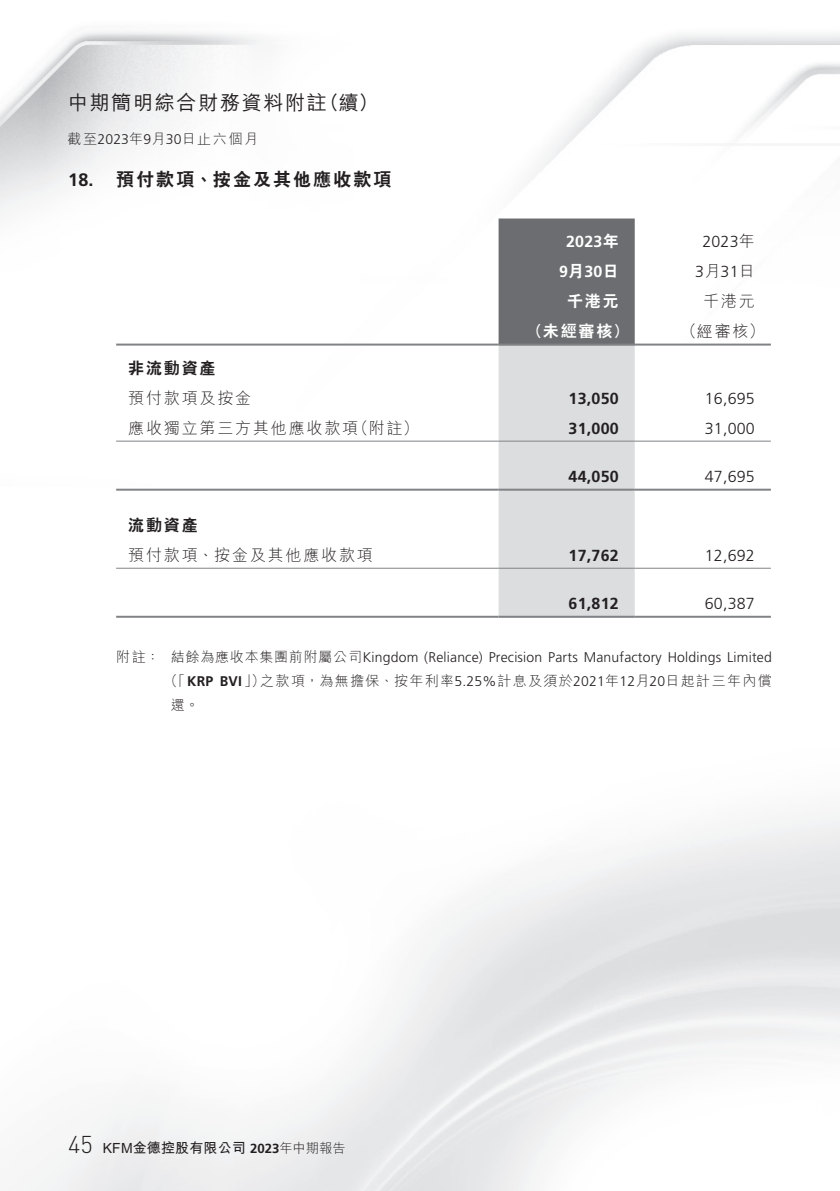
<style>
.page{position:relative;width:840px;height:1191px;background:#fff}
.page>*{position:absolute;margin:0;border:0;box-sizing:border-box;transform-origin:0 0}
.t1{font:300 24px "DIN Pro";color:#231f20}
.t2{font:500 20px "M Hei HK";letter-spacing:.085em;color:#231f20}
._03_H1{font:800 18px "C Hei 2 HK";letter-spacing:.115em;color:#231f20}
._03_H1-2{font:700 18px "Frutiger LT Std";color:#231f20}
._01_Body_Text{font:300 16px/30px "Frutiger LT Std";letter-spacing:.015em;color:#231f20;text-align:center}
._15_Table_Stub{font:300 16px "M Hei HK";letter-spacing:.115em;color:#231f20}
._01_Body_Text-2{font:700 16px "Frutiger LT Std";letter-spacing:.015em;color:#231f20}
._01_Body_Text-3{font:700 16px/30px "Frutiger LT Std";letter-spacing:.015em;color:#fff;text-align:center}
._01_Body_Text-4{font:800 16px "C Hei 2 HK";letter-spacing:.115em;color:#fff}
._15_Table_Stub-2{font:800 16px "C Hei 2 HK";letter-spacing:.115em;color:#231f20}
._01_Body_Text-5{font:300 16px "M Hei HK";letter-spacing:.115em;color:#231f20}
._02_Note_Text{font:300 14px/24px "M Hei HK";letter-spacing:.1em;color:#231f20}
._02_Note_Text-2{font:300 14px "Frutiger LT Std";letter-spacing:.015em;color:#231f20}
.t3{font:700 14px "M Hei HK";letter-spacing:.01em;color:#231f20}
.s1{font-family:"Frutiger LT Std"}
.s2{font-family:"C Hei 2 HK";font-weight:800}
.s3{font-family:"M Hei HK"}
.s4{font-family:"Frutiger LT Std";font-weight:700}
.s5{font-family:"Frutiger LT Std";font-size:13.2px}
.s6{font-weight:300;font-size:13.2px}
</style>
<div class="page">
<svg style="left:498px;top:218px;width:136px;height:398px;background:#b8b9bb"></svg>
<hr style="left:116px;top:343px;width:382px;height:2px;background:#808285">
<hr style="left:498px;top:343px;width:136px;height:2px;background:#808285">
<hr style="left:634px;top:343px;width:136px;height:2px;background:#808285">
<hr style="left:116px;top:440px;width:382px;height:1px;background:#808285">
<hr style="left:498px;top:440px;width:136px;height:1px;background:#808285">
<hr style="left:634px;top:440px;width:136px;height:1px;background:#808285">
<hr style="left:116px;top:488px;width:382px;height:2px;background:#808285">
<hr style="left:498px;top:488px;width:136px;height:2px;background:#808285">
<hr style="left:634px;top:488px;width:136px;height:2px;background:#808285">
<hr style="left:116px;top:568px;width:382px;height:1px;background:#808285">
<hr style="left:498px;top:568px;width:136px;height:1px;background:#808285">
<hr style="left:634px;top:568px;width:136px;height:1px;background:#808285">
<hr style="left:116px;top:616px;width:382px;height:2px;background:#808285">
<hr style="left:498px;top:616px;width:136px;height:2px;background:#808285">
<hr style="left:634px;top:616px;width:136px;height:2px;background:#808285">
<h2 class="t2" style="left:68px;top:88px;width:260px">中期簡明綜合財務資料附註</h2>
<p class="_02_Note_Text" style="left:67px;top:127px;width:192px">截至<span class="s1">2023</span>年月<span class="s1">9 30</span>日止六個月</p>
<p class="_03_H1" style="left:116px;top:167px;width:277px">預付款項、按金及其他應收款項</p>
<h2 class="t2" style="left:319px;top:88px;width:61px">（續(</h2>
<p class="_03_H1-2" style="left:68px;top:169px;width:27px">18.</p>
<p class="_15_Table_Stub-2" style="left:128px;top:357px;width:89px">非流動資產</p>
<p class="_15_Table_Stub" style="left:128px;top:386px;width:124px">預付款項及按金</p>
<p class="_15_Table_Stub" style="left:352px;top:416px;width:68px">（附註(</p>
<p class="_15_Table_Stub" style="left:128px;top:416px;width:231px">應收獨立第三方其他應收款項</p>
<p class="_15_Table_Stub-2" style="left:128px;top:514px;width:71px">流動資產</p>
<p class="_15_Table_Stub" style="left:128px;top:543px;width:246px">預付款項、按金及其他應收款項</p>
<p class="_01_Body_Text-3" style="left:558px;top:226px;width:61px">2023<span class="s2">年<br>月</span>9 30<span class="s2">日</span></p>
<p class="_01_Body_Text" style="left:694px;top:226px;width:61px">2023<span class="s3">年<br>月</span>3 31<span class="s3">日</span></p>
<p class="_01_Body_Text-5" style="left:702px;top:289px;width:53px">千港元</p>
<p class="_01_Body_Text-4" style="left:566px;top:290px;width:53px">千港元</p>
<p class="_01_Body_Text-4" style="left:526px;top:320px;width:103px">（未經審核）</p>
<p class="_01_Body_Text-5" style="left:680px;top:319px;width:86px">（經審核(</p>
<p class="_01_Body_Text-2" style="left:568px;top:388px;width:52px">13,050</p>
<p class="_01_Body_Text" style="left:704px;top:383px;width:52px">16,695</p>
<p class="_01_Body_Text-2" style="left:568px;top:418px;width:52px">31,000</p>
<p class="_01_Body_Text" style="left:704px;top:413px;width:52px">31,000</p>
<p class="_01_Body_Text-2" style="left:568px;top:466px;width:52px">44,050</p>
<p class="_01_Body_Text" style="left:704px;top:461px;width:52px">47,695</p>
<p class="_01_Body_Text-2" style="left:568px;top:546px;width:52px">17,762</p>
<p class="_01_Body_Text" style="left:704px;top:540px;width:52px">12,692</p>
<p class="_02_Note_Text" style="left:116px;top:644px;width:45px">附註：</p>
<p class="_01_Body_Text-2" style="left:568px;top:594px;width:52px">61,812</p>
<p class="_02_Note_Text-2" style="left:171px;top:649px;width:602px"><span class="s3">結餘為應收本集團前附屬公司</span>Kingdom (Reliance) Precision Parts Manufactory Holdings Limited</p>
<p class="_01_Body_Text" style="left:704px;top:588px;width:52px">60,387</p>
<p class="_02_Note_Text" style="left:171px;top:668px;width:96px;text-indent:-7px">（「<span class="s4">KRP BVI</span>」）還。</p>
<p class="_02_Note_Text" style="left:260px;top:668px;width:513px">之款項，為無擔保、按年利率<span class="s1">5.25%</span>計息及須於<span class="s1">2021</span>年<span class="s1">12</span>月<span class="s1">20</span>日起計三年內償</p>
<h1 class="t1" style="left:68px;top:1128px;width:26px">45</h1>
<p class="t3" style="left:103px;top:1138px;width:244px">KFM金德控股有限公司 <span class="s5">2023</span><span class="s6">年中期報告</span></p>
</div>
